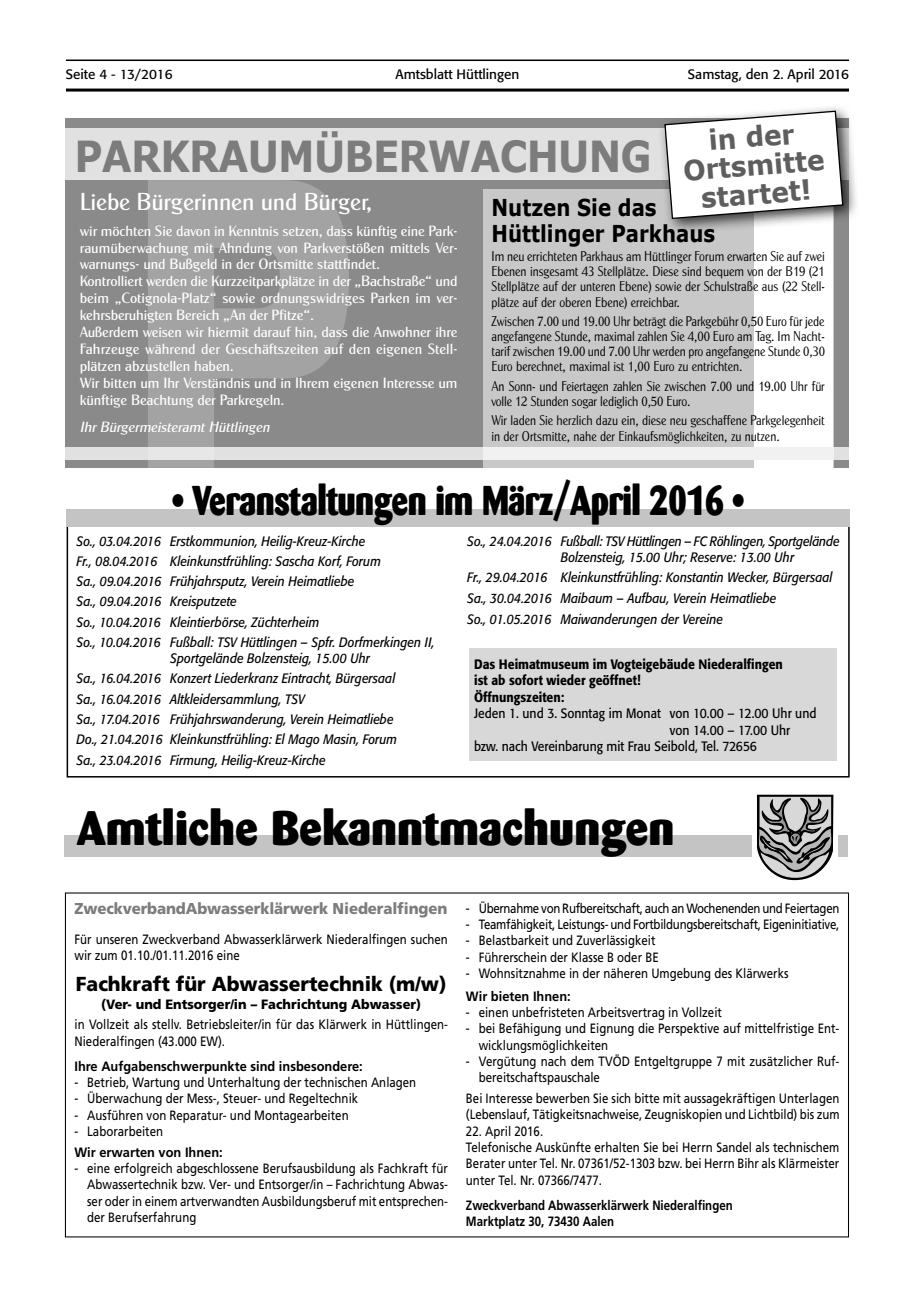
<style>
.page{position:relative;width:915px;height:1297px;background:#fff}
.page>*{position:absolute;margin:0;border:0;box-sizing:border-box;transform-origin:0 0}
.t1{font:800 48px "Barmeno";color:#000}
.t2{font:700 42.75px "Verdana";letter-spacing:-.02em;color:#7c7c7c;scale:.9 1}
.t3{font:800 41.25px "Barmeno";letter-spacing:-.015em;color:#000;scale:.85 1}
.t4{font:700 27.75px/28.5px "Verdana";color:#5e5e5e;text-align:center;scale:.95 1}
.t5{font:24.75px "Cg Globe Gothic Dm";color:#fff;scale:.95 1}
.t6{font:700 23.25px/25.8px "Verdana";color:#000;scale:.85 1}
.t7{font:900 20.25px "Frutiger";color:#000;scale:.95 1}
.t8{font:900 15.75px "Frutiger";letter-spacing:-.01em;color:#7c7c7c;scale:.95 1}
.t9{font:15px/17px "Cg Globe Gothic Dm";color:#fff;scale:.95 1}
.t10{font:italic 15px "Cg Globe Gothic Dm";color:#fff;scale:.95 1}
.t11{font:14.25px/15.1px "Cg Globe Gothic Lt";color:#000;text-align:justify;scale:.85 1}
.t12{font:13.5px/16.4px "Frutiger";color:#000;scale:.85 1}
.t13{font:italic 13.5px/20.2px "Formata";color:#000;scale:.9 1}
.t14{font:13.5px "Formata";color:#000;scale:.9 1}
.t15{font:500 13.5px/16.5px "Formata";color:#000;scale:.9 1}
.t16{font:700 13.5px/20.5px "Frutiger";color:#000;scale:.95 1}
.t17{font:13.5px "Frutiger";letter-spacing:-.025em;color:#000;scale:.85 1}
.t18{font:700 13.5px/16.5px "Frutiger";color:#000;scale:.85 1}
.t19{font:13.5px "Frutiger";letter-spacing:-.03em;color:#000;scale:.85 1}
.t20{font:13.5px "Formata";color:#000}
.t21{font:900 13.5px "Frutiger";color:#000;scale:.95 1}
.s1{font-family:"Formata"}
.s2{font-family:"Formata";font-weight:400}
.s3{font-weight:400}
.s4{font-weight:700}
</style>
<div class="page">
<hr style="left:66px;top:60px;width:782px;height:1px;background:#000">
<hr style="left:66px;top:89px;width:782px;height:3px;background:#000">
<div style="left:66px;top:118px;width:782px;height:350px;background:#8a8a8a"></div>
<div style="left:66px;top:129px;width:782px;height:51px;background:#e1e1e1"></div>
<div style="left:66px;top:448px;width:782px;height:12px;background:#e1e1e1"></div>
<svg style="left:483px;top:190px;width:350px;height:278px;background:#d4d4d4"></svg>
<svg style="left:148px;top:180px;width:201px;height:288px;fill:#a3a3a3"></svg>
<div style="left:656px;top:103px;width:203px;height:132px;background:#000;opacity:.75"></div>
<svg style="left:663px;top:110px;width:180px;height:110px;background:#e9e9e9"></svg>
<div style="left:469px;top:648px;width:367px;height:113px;background:#d8d8d8"></div>
<div style="left:67px;top:509px;width:782px;height:17px;background:#c4c4c4"></div>
<div style="left:65px;top:836px;width:782px;height:21px;background:#c4c4c4"></div>
<svg style="left:751px;top:794px;width:85px;height:63px"></svg>
<svg style="left:754px;top:795px;width:79px;height:86px"></svg>
<p class="t20" style="left:66px;top:66px;width:108px">Seite 4 - 13/2016</p>
<p class="t20" style="left:395px;top:66px;width:125px">Amtsblatt Hüttlingen</p>
<p class="t20" style="left:687px;top:66px;width:162px">Samstag, den 2. April 2016</p>
<h3 class="t4" style="left:679px;top:128px;width:151px;rotate:-5deg">in der<br>Ortsmitte startet!</h3>
<h2 class="t2" style="left:74px;top:129px;width:642px">PARKRAUMÜBERWACHUNG</h2>
<h3 class="t6" style="left:491px;top:194px;width:265px">Nutzen Sie das<br>Hüttlinger Parkhaus</h3>
<p class="t11" style="left:491px;top:249px;width:393px">Im neu errichteten Parkhaus am Hüttlinger Forum erwarten Sie auf zwei Ebenen insgesamt 43 Stellplätze. Diese sind bequem von der B19 (21<br>Stellplätze auf der unteren Ebene) sowie der Schulstraße aus (22 Stell&shy;plätze auf der oberen Ebene) erreichbar.</p>
<p class="t11" style="left:491px;top:314px;width:394px">Zwischen 7.00 und 19.00 Uhr beträgt die Parkgebühr 0,50 Euro für jede angefangene Stunde, maximal zahlen Sie 4,00 Euro am Tag. Im Nacht&shy;tarif zwischen 19.00 und 7.00 Uhr werden pro angefangene Stunde 0,30<br>Euro berechnet, maximal ist 1,00 Euro zu entrichten.</p>
<p class="t11" style="left:491px;top:378px;width:393px">An Sonn- und Feiertagen zahlen Sie zwischen 7.00 und 19.00 Uhr für volle 12 Stunden sogar lediglich 0,50 Euro.</p>
<p class="t11" style="left:491px;top:413px;width:393px">Wir laden Sie herzlich dazu ein, diese neu geschaffene Parkgelegenheit in der Ortsmitte, nahe der Einkaufsmöglichkeiten, zu nutzen.</p>
<h3 class="t5" style="left:80px;top:186px;width:309px">Liebe Bürgerinnen und Bürger,</h3>
<p class="t9" style="left:80px;top:222px;width:399px">wir möchten Sie davon in Kenntnis setzen, dass künftig eine Park&shy;raumüberwachung mit Ahndung von Parkverstößen mittels Ver&shy;warnungs- und Bußgeld in der Ortsmitte stattfindet.<br>Kontrolliert werden die Kurzzeitparkplätze in der „Bachstraße“ und beim „Cotignola-Platz“ sowie ordnungswidriges Parken im ver&shy;kehrsberuhigten Bereich „An der Pfitze“.<br>Außerdem weisen wir hiermit darauf hin, dass die Anwohner ihre Fahrzeuge während der Geschäftszeiten auf den eigenen Stell&shy;plätzen abzustellen haben.<br>Wir bitten um Ihr Verständnis und in Ihrem eigenen Interesse um künftige Beachtung der Parkregeln.</p>
<p class="t10" style="left:80px;top:417px;width:205px">IhrBürgermeisteramtHüttlingen</p>
<h3 class="t3" style="left:172px;top:475px;width:674px">• Veranstaltungen im März/April 2016 •</h3>
<p class="t13" style="left:77px;top:531px;width:399px">So., 03.04.2016 Erstkommunion, Heilig-Kreuz-Kirche<br>Fr., 08.04.2016 Kleinkunstfrühling: Sascha Korf, Forum<br>Sa., 09.04.2016 Frühjahrsputz, Verein Heimatliebe<br>Sa., 09.04.2016 Kreisputzete<br>So., 10.04.2016 Kleintierbörse, Züchterheim<br>So., 10.04.2016 Fußball: TSV Hüttlingen – Spfr. Dorfmerkingen II,</p>
<p class="t13" style="left:77px;top:648px;width:357px;text-indent:94px">Sportgelände Bolzensteig, 15.00 Uhr<br>Sa., 16.04.2016 Konzert Liederkranz Eintracht, Bürgersaal Sa., 16.04.2016 Altkleidersammlung, TSV<br>Sa., 17.04.2016 Frühjahrswanderung, Verein Heimatliebe Do., 21.04.2016 Kleinkunstfrühling: El Mago Masin, Forum Sa., 23.04.2016 Firmung, Heilig-Kreuz-Kirche</p>
<p class="t13" style="left:560px;top:533px;width:311px;line-height:16.2px;text-indent:-94px">So., 24.04.2016 Fußball: TSV Hüttlingen – FC Röhlingen, Sportgelände<br>Bolzensteig, 15.00 Uhr; Reserve: 13.00 Uhr</p>
<p class="t13" style="left:467px;top:567px;width:407px;line-height:20.7px">Fr., 29.04.2016 Kleinkunstfrühling: Konstantin Wecker, Bürgersaal<br>Sa., 30.04.2016 Maibaum – Aufbau, Verein Heimatliebe<br>So., 01.05.2016 Maiwanderungen der Vereine</p>
<p class="t15" style="left:474px;top:656px;width:344px">Das Heimatmuseum im Vogteigebäude Niederalfingen ist ab sofort wieder geöffnet!<br>Öffnungszeiten:</p>
<p class="t14" style="left:474px;top:705px;width:382px">Jeden 1. und 3. Sonntag im Monat von 10.00 – 12.00 Uhr und</p>
<p class="t14" style="left:669px;top:722px;width:135px">von 14.00 – 17.00 Uhr</p>
<p class="t14" style="left:474px;top:738px;width:315px">bzw. nach Vereinbarung mit Frau Seibold, Tel. 72656</p>
<h1 class="t1" style="left:77px;top:799px;width:598px">Amtliche Bekanntmachungen</h1>
<p class="t8" style="left:74px;top:899px;width:394px">ZweckverbandAbwasserklärwerk Niederalfingen</p>
<p class="t12" style="left:74px;top:930px;width:441px">Für unseren Zweckverband Abwasserklärwerk Niederalfingen suchen wir zum 01.10./01.11.2016 eine</p>
<h3 class="t7" style="left:76px;top:971px;width:391px">Fachkraft für Abwassertechnik (m/w)</h3>
<p class="t21" style="left:101px;top:996px;width:338px">(Ver- und Entsorger/in – Fachrichtung Abwasser)</p>
<p class="t12" style="left:74px;top:1016px;width:441px">in Vollzeit als stellv. Betriebsleiter/in für das Klärwerk in Hüttlingen-<br>Niederalfingen (43.000 EW).</p>
<p class="t16" style="left:74px;top:1055px;width:305px">Ihre Aufgabenschwerpunkte sind insbesondere:</p>
<p class="t12" style="left:74px;top:1074px;width:403px"><span class="s1">-</span> Betrieb, Wartung und Unterhaltung der technischen Anlagen</p>
<p class="t12" style="left:74px;top:1090px;width:335px"><span class="s1">-</span> Überwachung der Mess-, Steuer- und Regeltechnik</p>
<p class="t12" style="left:74px;top:1107px;width:324px"><span class="s1">-</span> Ausführen von Reparatur- und Montagearbeiten</p>
<p class="t16" style="left:74px;top:1121px;width:158px"><span class="s2">-</span> <span class="s3">Laborarbeiten<br></span>Wir erwarten von Ihnen:</p>
<p class="t12" style="left:87px;top:1160px;width:425px;text-align:justify;text-indent:-13px"><span class="s1">-</span> eine erfolgreich abgeschlossene Berufsausbildung als Fachkraft für Abwassertechnik bzw. Ver- und Entsorger/in – Fachrichtung Abwas&shy;ser oder in einem artverwandten Ausbildungsberuf mit entsprechen&shy;der Berufserfahrung</p>
<p class="t19" style="left:466px;top:900px;width:440px"><span class="s1">-</span> Übernahme von Rufbereitschaft, auch an Wochenenden und Feiertagen</p>
<p class="t17" style="left:466px;top:916px;width:440px"><span class="s1">-</span> Teamfähigkeit, Leistungs- und Fortbildungsbereitschaft, Eigeninitiative,</p>
<p class="t12" style="left:466px;top:932px;width:224px"><span class="s1">-</span> Belastbarkeit und Zuverlässigkeit</p>
<p class="t12" style="left:466px;top:948px;width:228px"><span class="s1">-</span> Führerschein der Klasse B oder BE</p>
<p class="t12" style="left:466px;top:962px;width:381px;line-height:22.8px"><span class="s1">-</span> Wohnsitznahme in der näheren Umgebung des Klärwerks<br><span class="s4">Wir bieten Ihnen:</span></p>
<p class="t12" style="left:466px;top:1004px;width:302px"><span class="s1">-</span> einen unbefristeten Arbeitsvertrag in Vollzeit</p>
<p class="t12" style="left:478px;top:1020px;width:425px;text-indent:-13px"><span class="s1">-</span> bei Befähigung und Eignung die Perspektive auf mittelfristige Ent&shy;wicklungsmöglichkeiten</p>
<p class="t12" style="left:478px;top:1053px;width:425px;text-indent:-13px"><span class="s1">-</span> Vergütung nach dem TVÖD Entgeltgruppe 7 mit zusätzlicher Ruf&shy;bereitschaftspauschale</p>
<p class="t12" style="left:466px;top:1090px;width:441px">Bei Interesse bewerben Sie sich bitte mit aussagekräftigen Unterlagen (Lebenslauf, Tätigkeitsnachweise, Zeugniskopien und Lichtbild) bis zum</p>
<p class="t12" style="left:466px;top:1123px;width:440px">22. April 2016.<br>Telefonische Auskünfte erhalten Sie bei Herrn Sandel als technischem Berater unter Tel. Nr. 07361/52-1303 bzw. bei Herrn Bihr als Klärmeister unter Tel. Nr. 07366/7477.</p>
<p class="t18" style="left:466px;top:1196px;width:315px">Zweckverband Abwasserklärwerk Niederalfingen<br>Marktplatz 30, 73430 Aalen</p>
</div>
